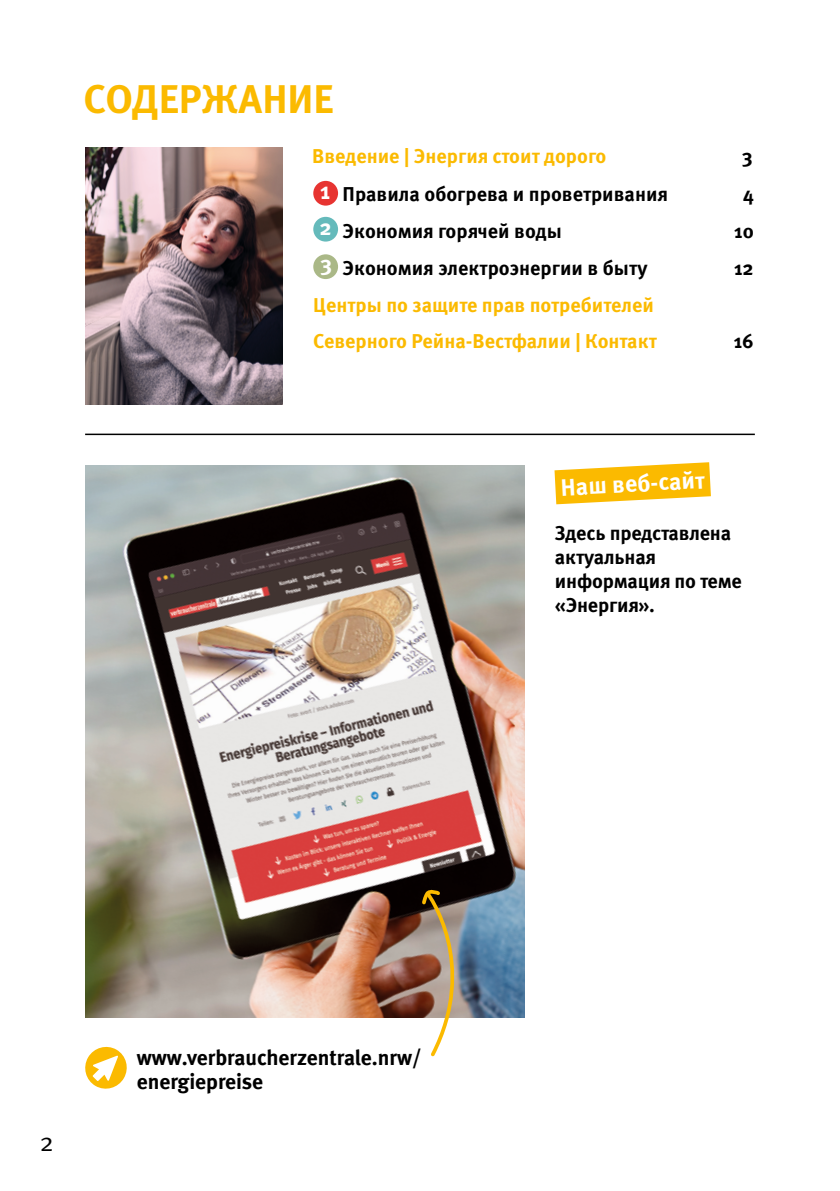
<style>
.page{position:relative;width:840px;height:1191px;background:#fff}
.page>*{position:absolute;margin:0;border:0;box-sizing:border-box;transform-origin:0 0}
.t1{font:700 40px "Meta Pro";color:#fbba00}
.t2{font:26px "Meta Normal";color:#000}
.t3{font:700 23.8px "Meta Pro";color:#fff}
.t4{font:700 21.6px/24.8px "Meta";color:#000}
.t5{font:700 20px/24px "Meta Pro";color:#000}
.t6{font:700 20px/36.8px "Meta Pro";color:#fbba00}
.t7{font:700 20px "Meta";color:#000}
.s1{font-family:"Meta"}
.s2{font-family:"Meta";font-size:24px;color:#fff}
</style>
<div class="page">
<hr style="left:85px;top:433px;width:669px;height:2px;background:#000">
<div style="left:313px;top:181px;width:25px;height:25px;background:#e73431;border-radius:50%"></div>
<div style="left:313px;top:217px;width:25px;height:24px;background:#65babb;border-radius:50%"></div>
<div style="left:313px;top:254px;width:25px;height:25px;background:#aab887;border-radius:50%"></div>
<img style="left:85px;top:147px;width:198px;height:257px">
<svg style="left:524px;top:462px;width:187px;height:61px"></svg>
<img style="left:85px;top:465px;width:439px;height:552px">
<img style="left:419px;top:889px;width:60px;height:168px">
<svg style="left:85px;top:1046px;width:42px;height:43px"></svg>
<h1 class="t1" style="left:83px;top:68px;width:252px">СОДЕРЖАНИЕ</h1>
<p class="t6" style="left:312px;top:136px;width:296px">Введение <span class="s1">|</span> Энергия стоит дорого</p>
<p class="t7" style="left:741px;top:144px;width:12px">3</p>
<p class="t5" style="left:320px;top:181px;width:349px"><span class="s2">1</span> Правила обогрева и проветривания</p>
<p class="t7" style="left:742px;top:182px;width:12px">4</p>
<p class="t5" style="left:319px;top:218px;width:244px"><sup>2</sup> Экономия горячей воды</p>
<p class="t7" style="left:733px;top:219px;width:21px">10</p>
<p class="t5" style="left:320px;top:255px;width:328px"><sup>3</sup> Экономия электроэнергии в быту</p>
<p class="t7" style="left:733px;top:256px;width:21px">12</p>
<p class="t6" style="left:313px;top:285px;width:345px">Центры по защите прав потребителей<br>Северного Рейна-Вестфалии <span class="s1">|</span> Контакт</p>
<p class="t7" style="left:733px;top:329px;width:21px">16</p>
<p class="t3" style="left:559px;top:469px;width:145px;rotate:-3deg">Наш веб-сайт</p>
<p class="t5" style="left:554px;top:519px;width:188px">Здесь представлена актуальная информация по теме «Энергия».</p>
<h2 class="t2" style="left:40px;top:1126px;width:16px">2</h2>
<p class="t4" style="left:137px;top:1044px;width:286px">www.verbraucherzentrale.nrw/ energiepreise</p>
</div>
